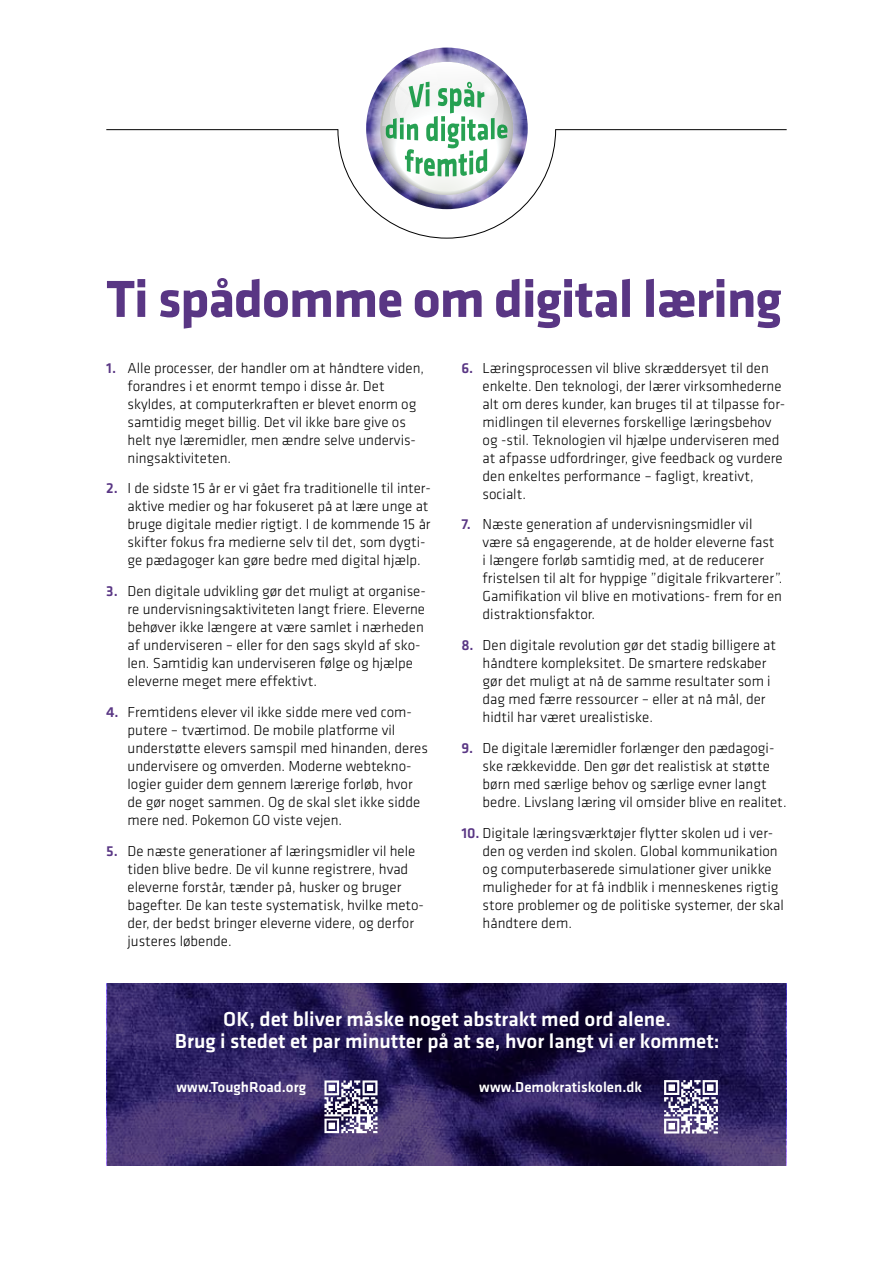
<style>
.page{position:relative;width:893px;height:1263px;background:#fff}
.page>*{position:absolute;margin:0;border:0;box-sizing:border-box;transform-origin:0 0}
.t1{font:700 54px "Klavika";letter-spacing:-.02em;color:#593684}
.t2{font:500 21px/22.5px "Klavika";color:#fff;text-align:center}
.t3{font:300 15px/18px "Klavika";color:#000}
.t4{font:500 15px "Klavika";color:#fff}
.s1{font-weight:500;color:#593684}
</style>
<div class="page">
<svg style="left:107px;top:983px;width:679px;height:182px;background:#2b1f5a"></svg>
<hr style="left:106px;top:129px;width:232px;height:1px;background:#000">
<svg style="left:337px;top:47px;width:219px;height:192px"></svg>
<hr style="left:556px;top:129px;width:231px;height:1px;background:#000">
<img style="left:663px;top:1079px;width:55px;height:55px">
<img style="left:323px;top:1079px;width:55px;height:55px">
<h1 class="t1" style="left:106px;top:270px;width:677px">Ti spådomme om digital læring</h1>
<p class="t3" style="left:128px;top:359px;width:298px;text-indent:-21px"><span class="s1">1.</span> Alle processer, der handler om at håndtere viden, forandres i et enormt tempo i disse år. Det skyldes, at computerkraften er blevet enorm og samtidig meget billig. Det vil ikke bare give os helt nye læremidler, men ændre selve undervis&shy;ningsaktiviteten.</p>
<p class="t3" style="left:128px;top:480px;width:305px;text-indent:-21px"><span class="s1">2.</span> I de sidste 15 år er vi gået fra traditionelle til inter&shy;aktive medier og har fokuseret på at lære unge at bruge digitale medier rigtigt. I de kommende 15 år skifter fokus fra medierne selv til det, som dygti&shy;ge pædagoger kan gøre bedre med digital hjælp.</p>
<p class="t3" style="left:128px;top:582px;width:300px;text-indent:-21px"><span class="s1">3.</span> Den digitale udvikling gør det muligt at organise&shy;re undervisningsaktiviteten langt friere. Eleverne behøver ikke længere at være samlet i nærheden af underviseren – eller for den sags skyld af sko&shy;len. Samtidig kan underviseren følge og hjælpe eleverne meget mere effektivt.</p>
<p class="t3" style="left:128px;top:703px;width:302px;text-indent:-21px"><span class="s1">4.</span> Fremtidens elever vil ikke sidde mere ved com&shy;putere – tværtimod. De mobile platforme vil understøtte elevers samspil med hinanden, deres undervisere og omverden. Moderne webtekno&shy;logier guider dem gennem lærerige forløb, hvor de gør noget sammen. Og de skal slet ikke sidde mere ned. Pokemon GO viste vejen.</p>
<p class="t3" style="left:128px;top:842px;width:298px;text-indent:-21px"><span class="s1">5.</span> De næste generationer af læringsmidler vil hele tiden blive bedre. De vil kunne registrere, hvad eleverne forstår, tænder på, husker og bruger bagefter. De kan teste systematisk, hvilke meto&shy;der, der bedst bringer eleverne videre, og derfor justeres løbende.</p>
<p class="t3" style="left:483px;top:359px;width:304px;text-indent:-21px"><span class="s1">6.</span> Læringsprocessen vil blive skræddersyet til den enkelte. Den teknologi, der lærer virksomhederne alt om deres kunder, kan bruges til at tilpasse for&shy;midlingen til elevernes forskellige læringsbehov og -stil. Teknologien vil hjælpe underviseren med at afpasse udfordringer, give feedback og vurdere den enkeltes performance – fagligt, kreativt, socialt.</p>
<p class="t3" style="left:483px;top:516px;width:301px;text-indent:-21px"><span class="s1">7.</span> Næste generation af undervisningsmidler vil være så engagerende, at de holder eleverne fast<br>i længere forløb samtidig med, at de reducerer fristelsen til alt for hyppige ”digitale frikvarterer”.<br>Gamifikation vil blive en motivations- frem for en distraktionsfaktor.</p>
<p class="t3" style="left:483px;top:636px;width:295px;text-indent:-21px"><span class="s1">8.</span> Den digitale revolution gør det stadig billigere at håndtere kompleksitet. De smartere redskaber gør det muligt at nå de samme resultater som i dag med færre ressourcer – eller at nå mål, der hidtil har været urealistiske.</p>
<p class="t3" style="left:483px;top:739px;width:306px;text-indent:-21px"><span class="s1">9.</span> De digitale læremidler forlænger den pædagogi&shy;ske rækkevidde. Den gør det realistisk at støtte børn med særlige behov og særlige evner langt bedre. Livslang læring vil omsider blive en realitet.</p>
<p class="t3" style="left:483px;top:824px;width:303px;text-indent:-21px"><span class="s1">10.</span> Digitale læringsværktøjer flytter skolen ud i ver&shy;den og verden ind skolen. Global kommunikation og computerbaserede simulationer giver unikke muligheder for at få indblik i menneskenes rigtig store problemer og de politiske systemer, der skal håndtere dem.</p>
<h2 class="t2" style="left:175px;top:1008px;width:546px">OK, det bliver måske noget abstrakt med ord alene.<br>Brug i stedet et par minutter på at se, hvor langt vi er kommet:</h2>
<p class="t4" style="left:176px;top:1078px;width:131px">www.ToughRoad.org</p>
<p class="t4" style="left:479px;top:1078px;width:164px">www.Demokratiskolen.dk</p>
</div>
